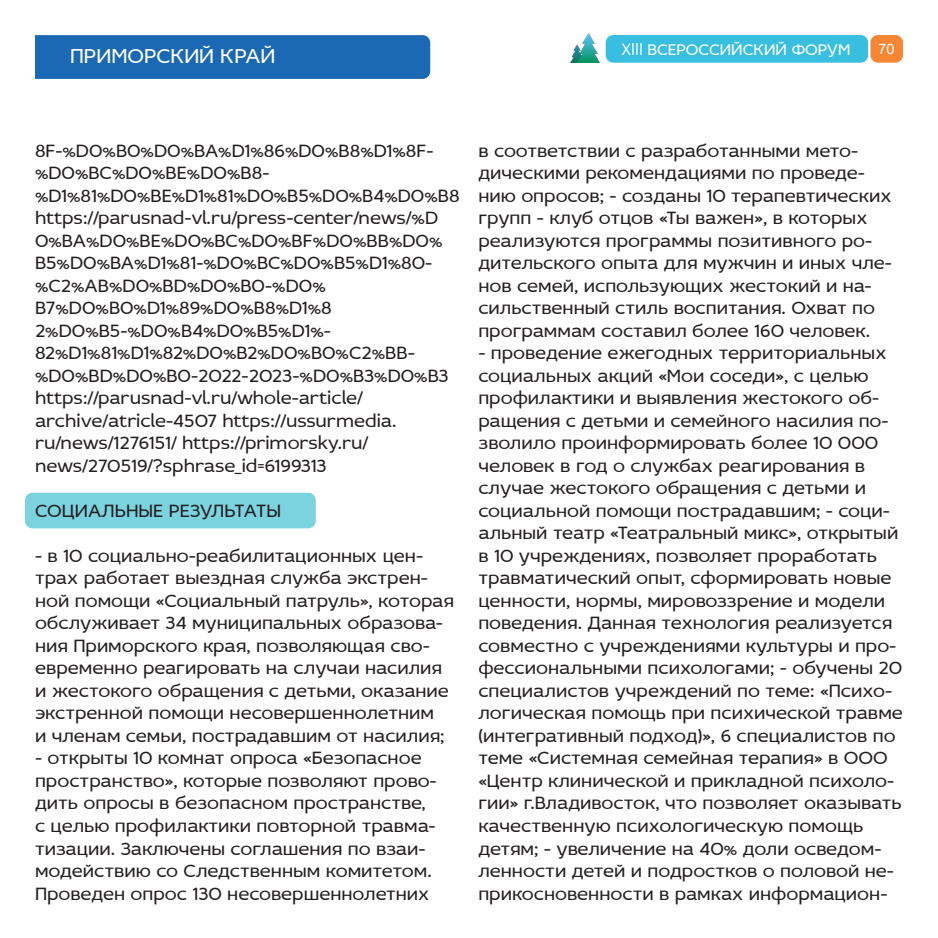
<style>
.page{position:relative;width:938px;height:938px;background:#fff}
.page>*{position:absolute;margin:0;border:0;box-sizing:border-box;transform-origin:0 0}
.t1{font:21.25px "Idealist Sans";color:#fff}
.t2{font:18.75px/22.5px "Idealist Sans";color:#231f20}
.t3{font:16.25px "Idealist Sans";color:#fff}
.t4{font:14.38px "Arial";color:#fff}
</style>
<div class="page">
<div style="left:605px;top:35px;width:263px;height:28px;background:#38bedf;border-radius:8px"></div>
<div style="left:870px;top:35px;width:32px;height:28px;background:#f58634;border-radius:8px"></div>
<img style="left:571px;top:34px;width:29px;height:28px">
<div style="left:25px;top:492px;width:291px;height:36px;background:#7bd3e0;border-radius:8px"></div>
<div style="left:35px;top:35px;width:395px;height:44px;background:#1b68b4"></div>
<p class="t1" style="left:70px;top:45px;width:207px">ПРИМОРСКИЙ КРАЙ</p>
<p class="t3" style="left:631px;top:40px;width:221px">●●● ВСЕРОССИЙСКИЙ ФОРУМ</p>
<p class="t4" style="left:878px;top:39px;width:17px">70</p>
<p class="t2" style="left:35px;top:139px;width:426px">8F-%D0%B0%D0%BA%D1%86%D0%B8%D1%8F-%D0%BC%D0%BE%D0%B8- %D1%81%D0%BE%D1%81%D0%B5%D0%B4%D0%B8 https://parusnad-vl.ru/press-center/news/%D 0%BA%D0%BE%D0%BC%D0%BF%D0%BB%D0% B5%D0%BA%D1%81-%D0%BC%D0%B5%D1%80- %C2%AB%D0%BD%D0%B0-%D0% B7%D0%B0%D1%89%D0%B8%D1%8<br>2%D0%B5-%D0%B4%D0%B5%D1%- 82%D1%81%D1%82%D0%B2%D0%B0%C2%BB-%D0%BD%D0%B0-2022-2023-%D0%B3%D0%B3 https://parusnad-vl.ru/whole-article/ archive/atricle-4507 https://ussurmedia. ru/news/1276151/ https://primorsky.ru/ news/270519/?sphrase_id=6199313</p>
<p class="t2" style="left:35px;top:499px;width:247px">СОЦИАЛЬНЫЕ РЕЗУЛЬТАТЫ</p>
<p class="t2" style="left:35px;top:544px;width:420px">- в 10 социально-реабилитационных цен&shy;трах работает выездная служба экстрен&shy;ной помощи «Социальный патруль», которая обслуживает 34 муниципальных образова&shy;ния Приморского края, позволяющая сво&shy;евременно реагировать на случаи насилия и жестокого обращения с детьми, оказание экстренной помощи несовершеннолетним<br>и членам семьи, пострадавшим от насилия;</p>
<p class="t2" style="left:35px;top:747px;width:403px">- открыты 10 комнат опроса «Безопасное пространство», которые позволяют прово&shy;дить опросы в безопасном пространстве, с целью профилактики повторной травма&shy;тизации. Заключены соглашения по взаи&shy;модействию со Следственным комитетом.<br>Проведен опрос 130 несовершеннолетних</p>
<p class="t2" style="left:478px;top:139px;width:415px">в соответствии с разработанными мето&shy;дическими рекомендациями по проведе&shy;нию опросов; - созданы 10 терапевтических групп - клуб отцов «Ты важен», в которых реализуются программы позитивного ро&shy;дительского опыта для мужчин и иных чле&shy;нов семей, использующих жестокий и на&shy;сильственный стиль воспитания. Охват по программам составил более 160 человек.</p>
<p class="t2" style="left:478px;top:342px;width:426px">- проведение ежегодных территориальных социальных акций «Мои соседи», с целью профилактики и выявления жестокого об&shy;ращения с детьми и семейного насилия по&shy;зволило проинформировать более 10 000 человек в год о службах реагирования в случае жестокого обращения с детьми и социальной помощи пострадавшим; - соци&shy;альный театр «Театральный микс», открытый в 10 учреждениях, позволяет проработать травматический опыт, сформировать новые ценности, нормы, мировоззрение и модели поведения. Данная технология реализуется совместно с учреждениями культуры и про&shy;фессиональными психологами; - обучены 20 специалистов учреждений по теме: «Психо&shy;логическая помощь при психической травме (интегративный подход)», 6 специалистов по теме «Системная семейная терапия» в ООО «Центр клинической и прикладной психоло&shy;гии» г.Владивосток, что позволяет оказывать качественную психологическую помощь детям; - увеличение на 40% доли осведом&shy;ленности детей и подростков о половой не&shy;прикосновенности в рамках информацион-</p>
</div>
